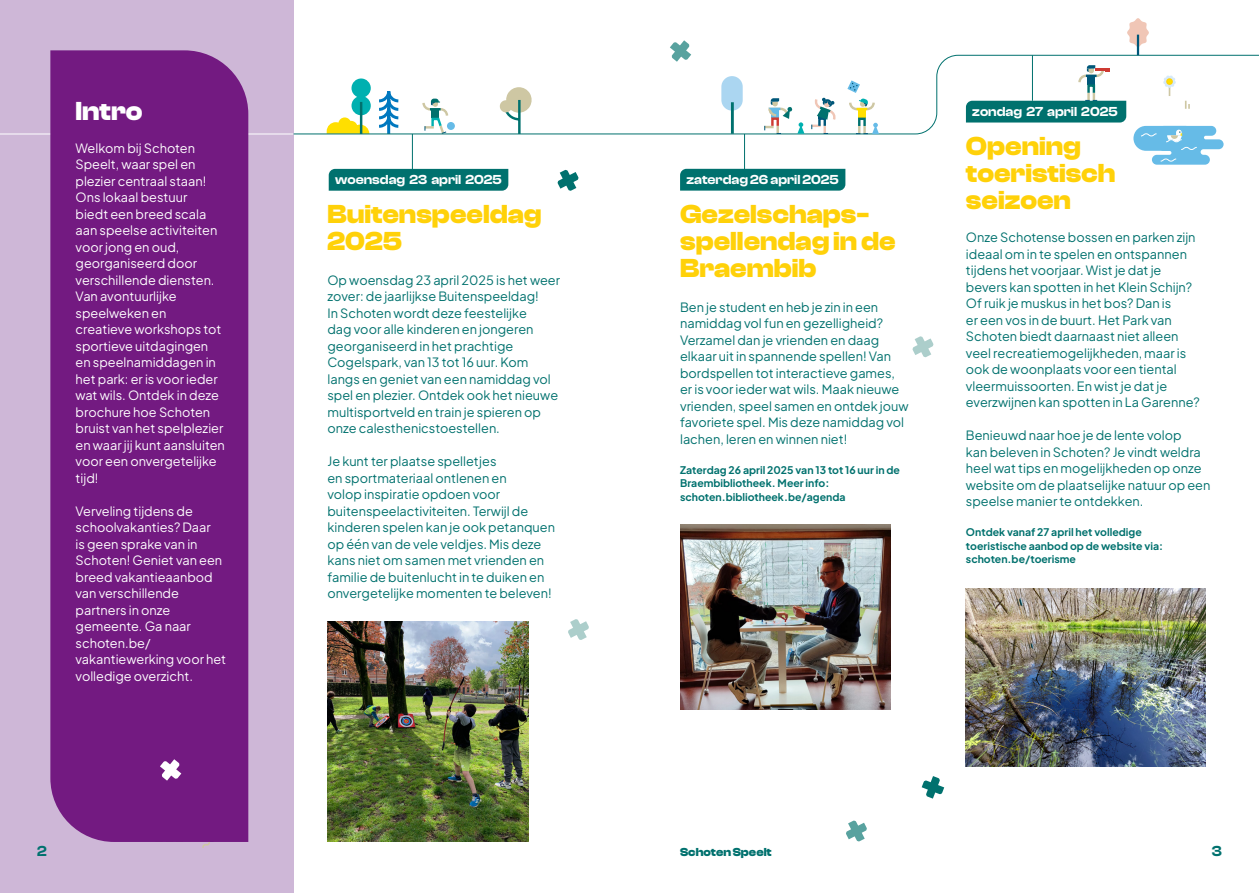
<style>
.page{position:relative;width:1259px;height:893px;background:#fff}
.page>*{position:absolute;margin:0;border:0;box-sizing:border-box;transform-origin:0 0}
.t1{font:700 27px/27px "Clash Display";color:#ffd109}
.t2{font:700 27px "Clash Display";color:#fff}
.t3{font:600 15px "Clash Display";color:#00716e}
.t4{font:600 13.5px "Clash Display";color:#fff}
.t5{font:12.75px/16.5px "Plus Jakarta Sans";color:#00716e}
.t6{font:12.75px/16.5px "Plus Jakarta Sans";color:#fff}
.t7{font:700 12px "Clash Display";color:#00716e}
.t8{font:700 10.5px/13.5px "Plus Jakarta Sans";color:#00716e}
</style>
<div class="page">
<hr style="left:412px;top:134px;width:1px;height:45px;background:#00716e">
<hr style="left:744px;top:134px;width:1px;height:45px;background:#00716e">
<svg style="left:421px;top:134px;width:28px;height:1px"></svg>
<svg style="left:327px;top:134px;width:74px;height:1px"></svg>
<svg style="left:499px;top:134px;width:33px;height:1px"></svg>
<div style="left:0;top:0;width:293px;height:893px;background:#ceb7d7"></div>
<svg style="left:293px;top:55px;width:966px;height:79px"></svg>
<img style="left:327px;top:622px;width:202px;height:220px">
<div style="left:329px;top:169px;width:179px;height:22px;background:#00716e"></div>
<div style="left:680px;top:169px;width:165px;height:22px;background:#00716e"></div>
<img style="left:680px;top:525px;width:210px;height:185px">
<img style="left:965px;top:589px;width:240px;height:178px">
<svg style="left:1133px;top:126px;width:90px;height:39px"></svg>
<svg style="left:1127px;top:18px;width:22px;height:29px"></svg>
<hr style="left:1137px;top:35px;width:2px;height:20px;background:#005779">
<svg style="left:1162px;top:75px;width:14px;height:21px"></svg>
<svg style="left:1185px;top:101px;width:4px;height:8px"></svg>
<svg style="left:966px;top:93px;width:160px;height:30px"></svg>
<div style="left:1087px;top:84px;width:8px;height:10px;border:2px solid #00716e"></div>
<svg style="left:1077px;top:65px;width:32px;height:20px"></svg>
<div style="left:721px;top:76px;width:21px;height:35px;background:#abd6f1;border-radius:11px"></div>
<hr style="left:731px;top:102px;width:3px;height:32px;background:#00716e">
<svg style="left:856px;top:123px;width:23px;height:11px"></svg>
<div style="left:858px;top:109px;width:8px;height:9px;background:#ffdf00"></div>
<div style="left:858px;top:118px;width:8px;height:9px;border:2px solid #00716e"></div>
<svg style="left:847px;top:80px;width:29px;height:31px"></svg>
<svg style="left:762px;top:98px;width:42px;height:36px"></svg>
<svg style="left:811px;top:96px;width:25px;height:38px"></svg>
<svg style="left:202px;top:842px;width:8px;height:6px"></svg>
<hr style="left:1032px;top:55px;width:1px;height:46px;background:#00716e">
<svg style="left:568px;top:619px;width:21px;height:21px"></svg>
<svg style="left:670px;top:40px;width:21px;height:22px"></svg>
<svg style="left:912px;top:336px;width:21px;height:21px"></svg>
<svg style="left:846px;top:820px;width:21px;height:22px"></svg>
<svg style="left:921px;top:776px;width:23px;height:23px"></svg>
<svg style="left:557px;top:170px;width:22px;height:21px"></svg>
<hr style="left:0;top:134px;width:293px;height:1px;background:#fff">
<div style="left:50px;top:50px;width:198px;height:792px;background:#731a81"></div>
<svg style="left:160px;top:759px;width:21px;height:22px"></svg>
<p class="t2" style="left:76px;top:96px;width:68px">Intro</p>
<p class="t6" style="left:76px;top:138px;width:151px">Welkom bij Schoten<br>Speelt, waar spel en plezier centraal staan!<br>Ons lokaal bestuur<br>biedt een breed scala aan speelse activiteiten voor jong en oud, georganiseerd door verschillende diensten.<br>Van avontuurlijke speelweken en creatieve workshops tot sportieve uitdagingen en speelnamiddagen in het park: er is voor ieder wat wils. Ontdek in deze brochure hoe Schoten bruist van het spelplezier en waar jij kunt aansluiten voor een onvergetelijke tijd!</p>
<p class="t6" style="left:76px;top:501px;width:148px">Verveling tijdens de schoolvakanties? Daar is geen sprake van in<br>Schoten! Geniet van een breed vakantieaanbod van verschillende partners in onze gemeente. Ga naar</p>
<p class="t6" style="left:76px;top:633px;width:152px">schoten.be/ vakantiewerking voor het volledige overzicht.</p>
<p class="t4" style="left:335px;top:172px;width:168px">woensdag 23 april 2025</p>
<p class="t1" style="left:327px;top:201px;width:216px">Buitenspeeldag<br>2025</p>
<p class="t5" style="left:327px;top:270px;width:234px">Op woensdag 23 april 2025 is het weer zover: de jaarlijkse Buitenspeeldag!<br>In Schoten wordt deze feestelijke<br>dag voor alle kinderen en jongeren georganiseerd in het prachtige Cogelspark, van 13 tot 16 uur. Kom langs en geniet van een namiddag vol spel en plezier. Ontdek ook het nieuwe multisportveld en train je spieren op onze calesthenicstoestellen.</p>
<p class="t5" style="left:327px;top:452px;width:229px">Je kunt ter plaatse spelletjes<br>en sportmateriaal ontlenen en<br>volop inspiratie opdoen voor buitenspeelactiviteiten. Terwijl de kinderen spelen kan je ook petanquen op één van de vele veldjes. Mis deze kans niet om samen met vrienden en familie de buitenlucht in te duiken en onvergetelijke momenten te beleven!</p>
<p class="t4" style="left:686px;top:172px;width:154px">zaterdag 26 april 2025</p>
<p class="t1" style="left:680px;top:201px;width:217px">Gezelschaps&shy;spellendag in de<br>Braembib</p>
<p class="t5" style="left:680px;top:297px;width:230px">Ben je student en heb je zin in een namiddag vol fun en gezelligheid?<br>Verzamel dan je vrienden en daag elkaar uit in spannende spellen! Van bordspellen tot interactieve games, er is voor ieder wat wils. Maak nieuwe vrienden, speel samen en ontdek jouw favoriete spel. Mis deze namiddag vol lachen, leren en winnen niet!</p>
<p class="t8" style="left:680px;top:462px;width:221px">Zaterdag 26 april 2025 van 13 tot 16 uur in de<br>Braembibliotheek. Meer info:</p>
<p class="t8" style="left:680px;top:489px;width:167px">schoten.bibliotheek.be/agenda</p>
<p class="t4" style="left:972px;top:104px;width:147px">zondag 27 april 2025</p>
<p class="t1" style="left:966px;top:133px;width:151px">Opening toeristisch seizoen</p>
<p class="t5" style="left:966px;top:228px;width:235px">Onze Schotense bossen en parken zijn ideaal om in te spelen en ontspannen tijdens het voorjaar. Wist je dat je bevers kan spotten in het Klein Schijn?<br>Of ruik je muskus in het bos? Dan is<br>er een vos in de buurt. Het Park van Schoten biedt daarnaast niet alleen veel recreatiemogelijkheden, maar is ook de woonplaats voor een tiental vleermuissoorten. En wist je dat je everzwijnen kan spotten in La Garenne?</p>
<p class="t5" style="left:966px;top:426px;width:246px">Benieuwd naar hoe je de lente volop<br>kan beleven in Schoten? Je vindt weldra heel wat tips en mogelijkheden op onze website om de plaatselijke natuur op een speelse manier te ontdekken.</p>
<p class="t8" style="left:966px;top:524px;width:199px">Ontdek vanaf 27 april het volledige toeristische aanbod op de website via:</p>
<p class="t8" style="left:966px;top:551px;width:112px">schoten.be/toerisme</p>
<p class="t3" style="left:37px;top:842px;width:11px">2</p>
<p class="t7" style="left:680px;top:845px;width:93px">Schoten Speelt</p>
<p class="t3" style="left:1211px;top:842px;width:12px">3</p>
</div>
